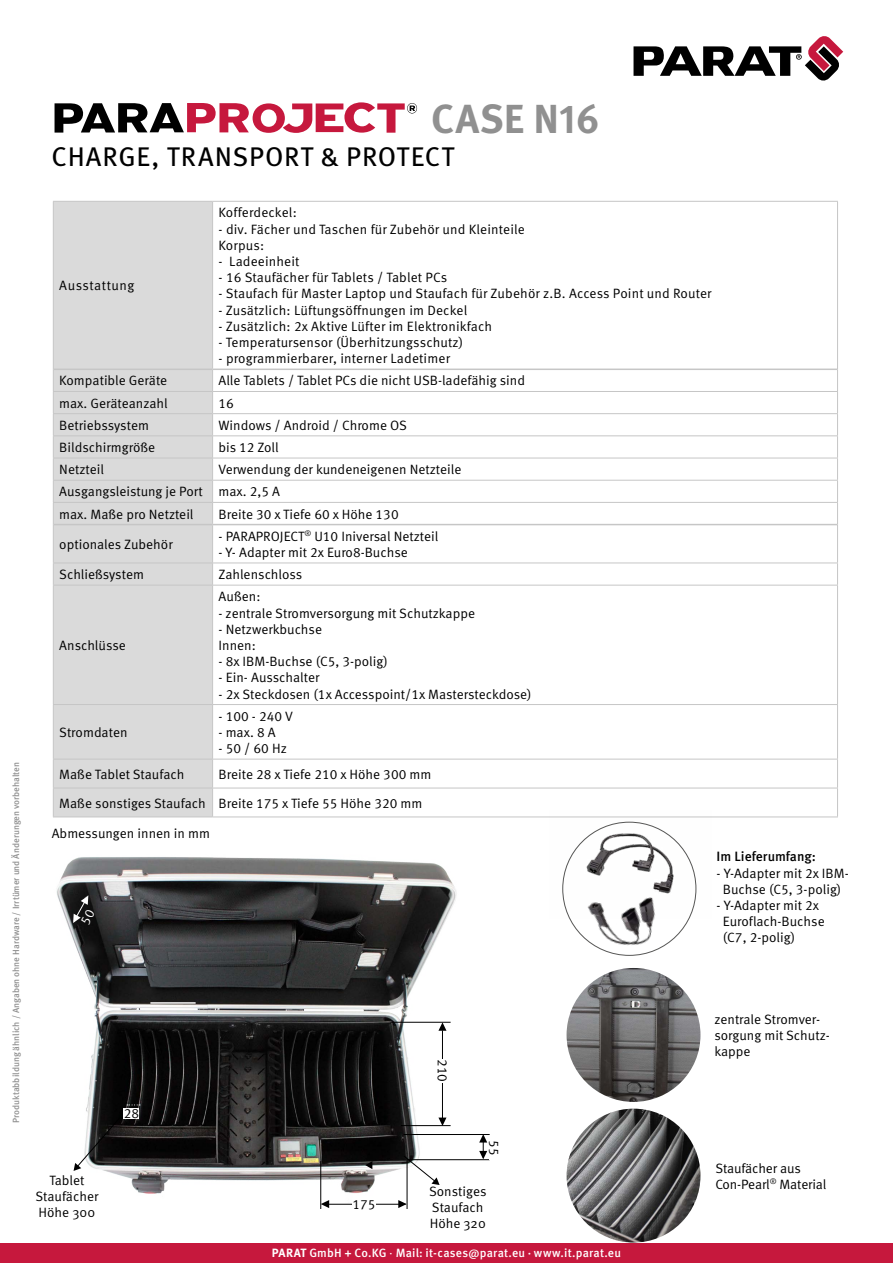
<style>
.page{position:relative;width:893px;height:1263px;background:#fff}
.page>*{position:absolute;margin:0;border:0;box-sizing:border-box;transform-origin:0 0}
.t1{font:700 40.5px "Meta OT";letter-spacing:.005em;color:#909090}
.t2{font:27px "Meta OT";letter-spacing:.03em;color:#000}
.t3{font:13.5px/16.2px "Meta OT Norm";color:#000}
.t4{font:500 13.5px "Meta OT";color:#000}
.t5{font:13.5px "Meta OT Norm";letter-spacing:.035em;color:#000}
.t6{font:500 12px "Meta OT";letter-spacing:.015em;color:#fff}
.t7{font:500 9px "Meta OT";color:#909090}
.s1{font-weight:700}
.s2{font-family:"Meta OT Norm";font-weight:400}
</style>
<div class="page">
<img style="left:56px;top:857px;width:409px;height:346px">
<svg style="left:127px;top:1104px;width:13px;height:1px"></svg>
<div style="left:54px;top:202px;width:158px;height:614px;background:#dadada"></div>
<hr style="left:53px;top:201px;width:160px;height:1px;background:#c6c6c6">
<hr style="left:53px;top:202px;width:1px;height:167px;background:#c6c6c6">
<hr style="left:213px;top:201px;width:625px;height:1px;background:#c6c6c6">
<hr style="left:212px;top:202px;width:1px;height:167px;background:#c6c6c6">
<hr style="left:837px;top:202px;width:1px;height:167px;background:#c6c6c6">
<hr style="left:53px;top:391px;width:160px;height:1px;background:#c6c6c6">
<hr style="left:213px;top:391px;width:625px;height:1px;background:#c6c6c6">
<hr style="left:53px;top:413px;width:160px;height:1px;background:#c6c6c6">
<hr style="left:213px;top:413px;width:625px;height:1px;background:#c6c6c6">
<hr style="left:53px;top:435px;width:160px;height:1px;background:#c6c6c6">
<hr style="left:213px;top:435px;width:625px;height:1px;background:#c6c6c6">
<hr style="left:53px;top:458px;width:160px;height:1px;background:#c6c6c6">
<hr style="left:213px;top:458px;width:625px;height:1px;background:#c6c6c6">
<hr style="left:53px;top:480px;width:160px;height:1px;background:#c6c6c6">
<hr style="left:213px;top:480px;width:625px;height:1px;background:#c6c6c6">
<hr style="left:53px;top:502px;width:160px;height:1px;background:#c6c6c6">
<svg style="left:53px;top:369px;width:1px;height:156px"></svg>
<hr style="left:213px;top:502px;width:625px;height:1px;background:#c6c6c6">
<svg style="left:212px;top:370px;width:1px;height:154px"></svg>
<svg style="left:837px;top:369px;width:1px;height:156px"></svg>
<hr style="left:53px;top:525px;width:1px;height:38px;background:#c6c6c6">
<hr style="left:212px;top:525px;width:1px;height:38px;background:#c6c6c6">
<hr style="left:837px;top:525px;width:1px;height:38px;background:#c6c6c6">
<hr style="left:53px;top:563px;width:160px;height:1px;background:#c6c6c6">
<svg style="left:53px;top:564px;width:1px;height:21px"></svg>
<hr style="left:213px;top:563px;width:625px;height:1px;background:#c6c6c6">
<svg style="left:212px;top:564px;width:1px;height:21px"></svg>
<svg style="left:837px;top:563px;width:1px;height:22px"></svg>
<hr style="left:53px;top:585px;width:160px;height:1px;background:#c6c6c6">
<hr style="left:53px;top:585px;width:1px;height:119px;background:#c6c6c6">
<hr style="left:213px;top:585px;width:625px;height:1px;background:#c6c6c6">
<hr style="left:212px;top:585px;width:1px;height:119px;background:#c6c6c6">
<hr style="left:837px;top:585px;width:1px;height:119px;background:#c6c6c6">
<hr style="left:53px;top:704px;width:160px;height:1px;background:#c6c6c6">
<hr style="left:53px;top:705px;width:1px;height:54px;background:#c6c6c6">
<hr style="left:213px;top:704px;width:625px;height:1px;background:#c6c6c6">
<hr style="left:212px;top:705px;width:1px;height:54px;background:#c6c6c6">
<hr style="left:837px;top:705px;width:1px;height:54px;background:#c6c6c6">
<hr style="left:53px;top:759px;width:160px;height:1px;background:#c6c6c6">
<hr style="left:213px;top:759px;width:625px;height:1px;background:#c6c6c6">
<hr style="left:53px;top:788px;width:160px;height:1px;background:#c6c6c6">
<svg style="left:53px;top:760px;width:1px;height:56px"></svg>
<hr style="left:213px;top:788px;width:625px;height:1px;background:#c6c6c6">
<svg style="left:212px;top:760px;width:1px;height:56px"></svg>
<svg style="left:837px;top:759px;width:1px;height:57px"></svg>
<hr style="left:53px;top:816px;width:160px;height:1px;background:#c6c6c6">
<hr style="left:213px;top:816px;width:625px;height:1px;background:#c6c6c6">
<hr style="left:54px;top:369px;width:159px;height:1px;background:#c6c6c6">
<hr style="left:213px;top:369px;width:624px;height:1px;background:#c6c6c6">
<hr style="left:54px;top:524px;width:159px;height:1px;background:#c6c6c6">
<hr style="left:213px;top:524px;width:624px;height:1px;background:#c6c6c6">
<hr style="left:407px;top:1159px;width:83px;height:1px;background:#000">
<hr style="left:320px;top:1161px;width:1px;height:48px;background:#000">
<hr style="left:150px;top:1002px;width:46px;height:2px;background:#fff">
<svg style="left:365px;top:1161px;width:7px;height:8px"></svg>
<img style="left:567px;top:1108px;width:133px;height:134px;border-radius:67px">
<img style="left:567px;top:968px;width:133px;height:134px;border-radius:67px">
<svg style="left:633px;top:36px;width:210px;height:45px"></svg>
<svg style="left:55px;top:102px;width:362px;height:31px"></svg>
<div style="left:0;top:1244px;width:893px;height:19px;background:#c6183d"></div>
<img style="left:549px;top:816px;width:162px;height:33px">
<svg style="left:74px;top:1117px;width:46px;height:54px"></svg>
<hr style="left:391px;top:1022px;width:60px;height:1px;background:#000">
<hr style="left:442px;top:1030px;width:1px;height:89px;background:#000">
<svg style="left:438px;top:1022px;width:8px;height:9px"></svg>
<svg style="left:438px;top:1117px;width:8px;height:8px"></svg>
<hr style="left:401px;top:1125px;width:50px;height:1px;background:#000">
<div style="left:438px;top:1059px;width:10px;height:23px;background:#fff"></div>
<svg style="left:403px;top:1155px;width:37px;height:30px"></svg>
<hr style="left:407px;top:1160px;width:1px;height:49px;background:#000">
<hr style="left:329px;top:1204px;width:77px;height:1px;background:#000">
<svg style="left:398px;top:1200px;width:9px;height:8px"></svg>
<svg style="left:321px;top:1200px;width:8px;height:8px"></svg>
<div style="left:352px;top:1199px;width:23px;height:10px;background:#fff"></div>
<div style="left:124px;top:1108px;width:15px;height:10px;background:#fff"></div>
<hr style="left:404px;top:1134px;width:86px;height:1px;background:#000">
<svg style="left:479px;top:1135px;width:8px;height:24px"></svg>
<img style="left:562px;top:849px;width:135px;height:127px">
<svg style="left:73px;top:895px;width:22px;height:30px"></svg>
<p class="t7" style="left:10px;top:1123px;width:362px;rotate:-90deg">Produktabbildung ähnlich / Angaben ohne Hardware / Irrtümer und Änderungen vorbehalten</p>
<h1 class="t1" style="left:431px;top:93px;width:170px">CASE N16</h1>
<h2 class="t2" style="left:51px;top:140px;width:404px">CHARGE, TRANSPORT &amp; PROTECT</h2>
<p class="t5" style="left:59px;top:278px;width:77px">Ausstattung</p>
<p class="t3" style="left:219px;top:205px;width:80px">Kofferdeckel:</p>
<p class="t3" style="left:219px;top:221px;width:308px">- div. Fächer und Taschen für Zubehör und Kleinteile<br>Korpus:</p>
<p class="t3" style="left:219px;top:253px;width:82px">- Ladeeinheit</p>
<p class="t3" style="left:219px;top:270px;width:230px">- 16 Staufächer für Tablets / Tablet PCs</p>
<p class="t3" style="left:219px;top:286px;width:494px">- Staufach für Master Laptop und Staufach für Zubehör z.B. Access Point und Router</p>
<p class="t3" style="left:219px;top:302px;width:250px">- Zusätzlich: Lüftungsöffnungen im Deckel</p>
<p class="t3" style="left:219px;top:318px;width:275px">- Zusätzlich: 2x Aktive Lüfter im Elektronikfach</p>
<p class="t3" style="left:219px;top:334px;width:246px">- Temperatursensor (Überhitzungsschutz)</p>
<p class="t3" style="left:219px;top:351px;width:233px">- programmierbarer, interner Ladetimer</p>
<p class="t3" style="left:59px;top:373px;width:109px">Kompatible Geräte</p>
<p class="t3" style="left:219px;top:373px;width:308px">Alle Tablets / Tablet PCs die nicht USB-ladefähig sind</p>
<p class="t3" style="left:59px;top:395px;width:110px">max. Geräteanzahl</p>
<p class="t3" style="left:219px;top:395px;width:17px">16</p>
<p class="t3" style="left:59px;top:417px;width:91px">Betriebssystem</p>
<p class="t3" style="left:219px;top:417px;width:190px">Windows / Android / Chrome OS</p>
<p class="t3" style="left:59px;top:439px;width:97px">Bildschirmgröße</p>
<p class="t3" style="left:219px;top:439px;width:62px">bis 12 Zoll</p>
<p class="t3" style="left:59px;top:462px;width:46px">Netzteil</p>
<p class="t3" style="left:59px;top:459px;width:404px;line-height:22.2px;text-indent:159px">Verwendung der kundeneigenen Netzteile<br>Ausgangsleistung je Port max. 2,5 A<br>max. Maße pro Netzteil</p>
<p class="t3" style="left:219px;top:506px;width:182px">Breite 30 x Tiefe 60 x Höhe 130</p>
<p class="t3" style="left:59px;top:536px;width:115px">optionales Zubehör</p>
<p class="t3" style="left:219px;top:528px;width:221px">- PARAPROJECT<sup>®</sup> U10 Iniversal Netzteil</p>
<p class="t3" style="left:219px;top:544px;width:191px">- Y- Adapter mit 2x Euro8-Buchse</p>
<p class="t3" style="left:59px;top:566px;width:86px">Schließsystem</p>
<p class="t3" style="left:219px;top:566px;width:85px">Zahlenschloss</p>
<p class="t3" style="left:59px;top:637px;width:68px">Anschlüsse</p>
<p class="t3" style="left:59px;top:724px;width:70px">Stromdaten</p>
<p class="t3" style="left:219px;top:589px;width:43px">Außen:</p>
<p class="t3" style="left:219px;top:605px;width:258px">- zentrale Stromversorgung mit Schutzkappe</p>
<p class="t3" style="left:219px;top:621px;width:105px">- Netzwerkbuchse<br>Innen:</p>
<p class="t3" style="left:219px;top:653px;width:171px">- 8x IBM-Buchse (C5, 3-polig)</p>
<p class="t3" style="left:219px;top:670px;width:102px">- Ein- Ausschalter</p>
<p class="t3" style="left:219px;top:686px;width:315px">- 2x Steckdosen (1x Accesspoint/1x Mastersteckdose)</p>
<p class="t3" style="left:219px;top:708px;width:76px">- 100 - 240 V</p>
<p class="t3" style="left:219px;top:724px;width:59px">- max. 8 A</p>
<p class="t3" style="left:219px;top:740px;width:70px">- 50 / 60 Hz</p>
<p class="t3" style="left:59px;top:760px;width:374px;line-height:29px;text-indent:159px">Breite 28 x Tiefe 210 x Höhe 300 mm<br>Maße sonstiges Staufach Breite 175 x Tiefe 55 Höhe 320 mm</p>
<p class="t3" style="left:52px;top:825px;width:160px">Abmessungen innen in mm</p>
<p class="t3" style="left:59px;top:766px;width:127px">Maße Tablet Staufach</p>
<p class="t3" style="left:35px;top:1172px;width:65px;text-align:center">Tablet<br>Staufächer<br>Höhe 300</p>
<p class="t3" style="left:124px;top:1105px;width:17px">28</p>
<p class="t3" style="left:352px;top:1196px;width:25px">175</p>
<p class="t3" style="left:450px;top:1059px;width:25px;rotate:90deg">210</p>
<p class="t3" style="left:502px;top:1140px;width:17px;rotate:90deg">55</p>
<p class="t3" style="left:429px;top:1183px;width:59px">Sonstiges<br>Staufach<br>Höhe 320</p>
<p class="t6" style="left:272px;top:1245px;width:351px"><span class="s1">PARAT</span> GmbH + Co.KG <span class="s2">·</span> Mail: it-cases@parat.eu · www.it.parat.eu</p>
<p class="t4" style="left:717px;top:848px;width:101px">Im Lieferumfang:</p>
<p class="t3" style="left:717px;top:865px;width:134px;text-align:center">- Y-Adapter mit 2x IBM-<br>Buchse (C5, 3-polig)</p>
<p class="t3" style="left:723px;top:897px;width:103px;text-indent:-6px">- Y-Adapter mit 2x<br>Euroflach-Buchse (C7, 2-polig)</p>
<p class="t3" style="left:714px;top:1011px;width:117px">zentrale Stromver&shy;sorgung mit Schutz&shy;kappe</p>
<p class="t3" style="left:715px;top:1160px;width:113px">Staufächer aus<br>Con-Pearl<sup>®</sup> Material</p>
</div>
